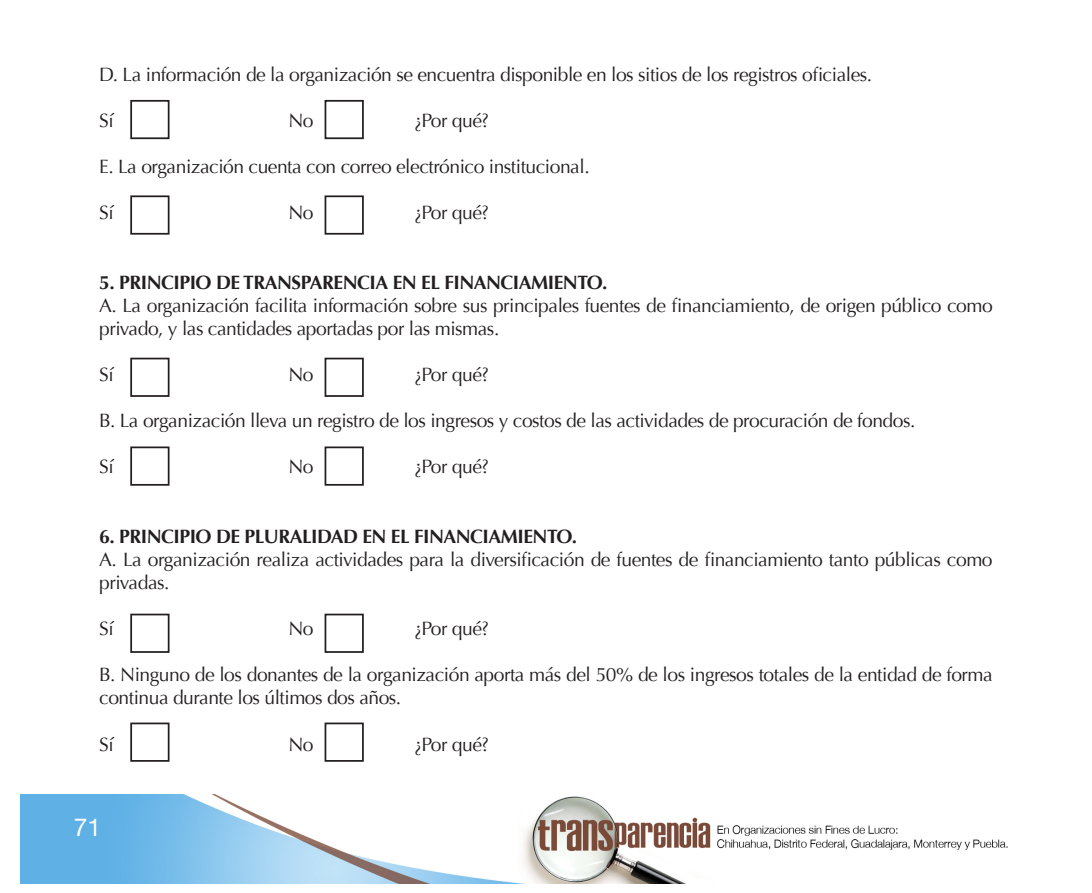
<style>
.page{position:relative;width:1092px;height:893px;background:#fff}
.page>*{position:absolute;margin:0;border:0;box-sizing:border-box;transform-origin:0 0}
.t1{font:24.5px "Helvetica Neue";color:#fff}
.t2{font:19.25px/23.1px "Optima";letter-spacing:-.025em;color:#231f20}
.t3{font:700 19.25px "Optima";letter-spacing:-.025em;color:#231f20}
</style>
<div class="page">
<img style="left:20px;top:794px;width:988px;height:89px">
<div style="left:130px;top:100px;width:39px;height:39px;border:2px solid #231f20"></div>
<div style="left:324px;top:100px;width:40px;height:39px;border:2px solid #231f20"></div>
<div style="left:130px;top:195px;width:39px;height:40px;border:2px solid #231f20"></div>
<div style="left:324px;top:195px;width:40px;height:40px;border:2px solid #231f20"></div>
<div style="left:130px;top:358px;width:39px;height:39px;border:2px solid #231f20"></div>
<div style="left:324px;top:358px;width:40px;height:39px;border:2px solid #231f20"></div>
<div style="left:130px;top:446px;width:39px;height:40px;border:2px solid #231f20"></div>
<div style="left:324px;top:446px;width:40px;height:40px;border:2px solid #231f20"></div>
<div style="left:130px;top:614px;width:39px;height:39px;border:2px solid #231f20"></div>
<div style="left:324px;top:614px;width:40px;height:39px;border:2px solid #231f20"></div>
<div style="left:130px;top:722px;width:39px;height:40px;border:2px solid #231f20"></div>
<div style="left:324px;top:722px;width:40px;height:40px;border:2px solid #231f20"></div>
<p class="t2" style="left:99px;top:63px;width:774px">D. La información de la organización se encuentra disponible en los sitios de los registros oficiales.</p>
<p class="t2" style="left:99px;top:109px;width:16px">Sí</p>
<p class="t2" style="left:288px;top:109px;width:27px">No</p>
<p class="t2" style="left:414px;top:109px;width:76px">¿Por qué?</p>
<p class="t2" style="left:99px;top:155px;width:492px">E. La organización cuenta con correo electrónico institucional.</p>
<p class="t2" style="left:99px;top:201px;width:16px">Sí</p>
<p class="t2" style="left:288px;top:201px;width:27px">No</p>
<p class="t2" style="left:414px;top:201px;width:76px">¿Por qué?</p>
<p class="t3" style="left:99px;top:271px;width:509px">5. PRINCIPIO DE TRANSPARENCIA EN EL FINANCIAMIENTO.</p>
<p class="t2" style="left:99px;top:294px;width:894px">A. La organización facilita información sobre sus principales fuentes de financiamiento, de origen público como privado, y las cantidades aportadas por las mismas.</p>
<p class="t2" style="left:99px;top:363px;width:16px">Sí</p>
<p class="t2" style="left:288px;top:363px;width:27px">No</p>
<p class="t2" style="left:414px;top:363px;width:76px">¿Por qué?</p>
<p class="t2" style="left:99px;top:409px;width:817px">B. La organización lleva un registro de los ingresos y costos de las actividades de procuración de fondos.</p>
<p class="t2" style="left:99px;top:456px;width:16px">Sí</p>
<p class="t2" style="left:288px;top:456px;width:27px">No</p>
<p class="t2" style="left:414px;top:456px;width:76px">¿Por qué?</p>
<p class="t3" style="left:99px;top:525px;width:479px">6. PRINCIPIO DE PLURALIDAD EN EL FINANCIAMIENTO.</p>
<p class="t2" style="left:99px;top:548px;width:894px">A. La organización realiza actividades para la diversificación de fuentes de financiamiento tanto públicas como privadas.</p>
<p class="t2" style="left:99px;top:617px;width:16px">Sí</p>
<p class="t2" style="left:288px;top:617px;width:27px">No</p>
<p class="t2" style="left:414px;top:617px;width:76px">¿Por qué?</p>
<p class="t2" style="left:99px;top:663px;width:894px">B. Ninguno de los donantes de la organización aporta más del 50% de los ingresos totales de la entidad de forma continua durante los últimos dos años.</p>
<p class="t2" style="left:99px;top:733px;width:16px">Sí</p>
<p class="t2" style="left:288px;top:733px;width:27px">No</p>
<p class="t2" style="left:414px;top:733px;width:76px">¿Por qué?</p>
<p class="t1" style="left:74px;top:812px;width:29px">71</p>
</div>
